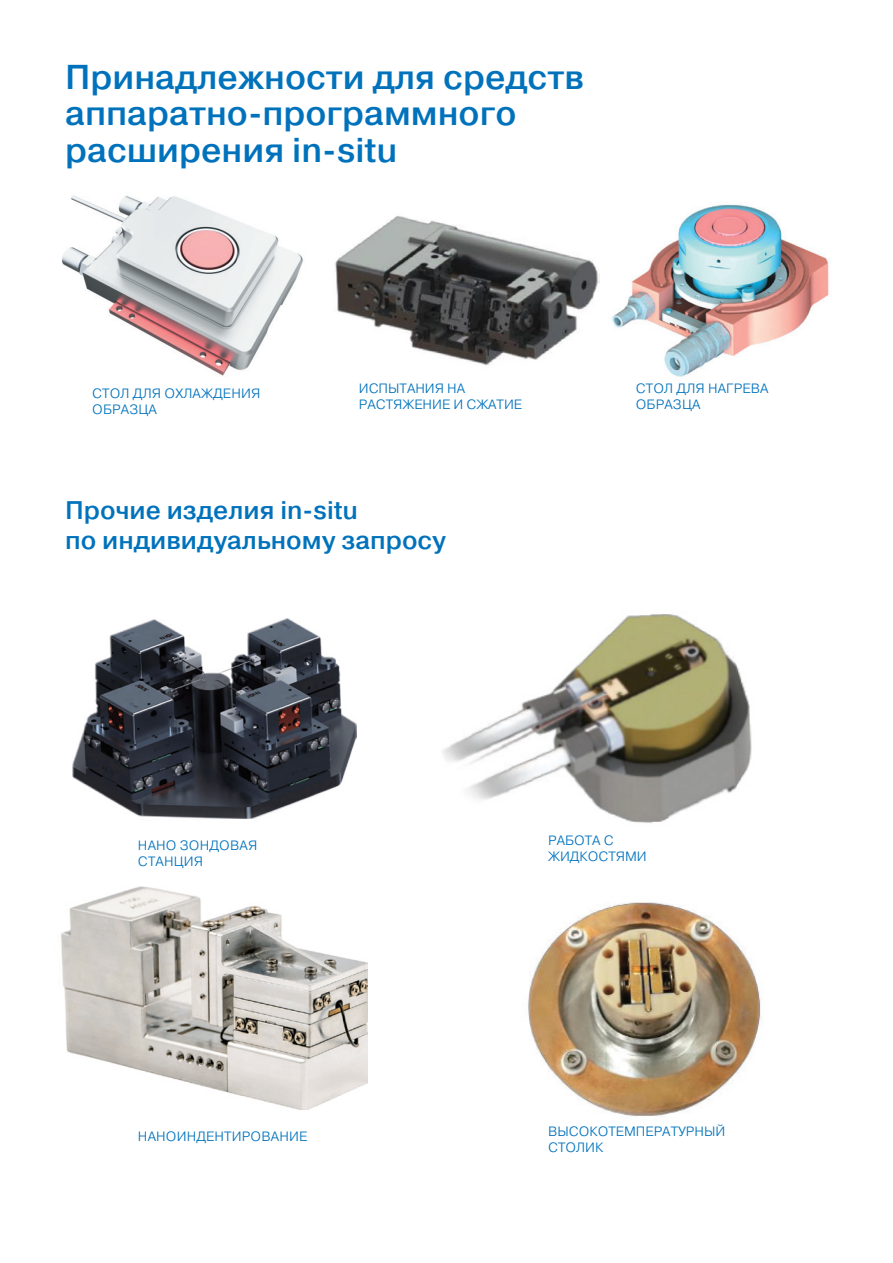
<style>
.page{position:relative;width:893px;height:1263px;background:#fff}
.page>*{position:absolute;margin:0;border:0;box-sizing:border-box;transform-origin:0 0}
.t1{font:500 34.5px/36.3px "Pragmatica";color:#0072bc}
.t2{font:500 25.5px/30.6px "Pragmatica";color:#0072bc}
.t3{font:300 13.5px/16.2px "Pragmatica";letter-spacing:.01em;color:#0072bc}
</style>
<div class="page">
<img style="left:61px;top:195px;width:242px;height:181px">
<img style="left:599px;top:204px;width:230px;height:173px">
<img style="left:335px;top:216px;width:264px;height:149px">
<img style="left:72px;top:614px;width:690px;height:503px">
<img style="left:73px;top:618px;width:283px;height:200px">
<img style="left:61px;top:887px;width:307px;height:223px">
<h1 class="t1" style="left:65px;top:59px;width:521px">Принадлежности для средств аппаратно-программного расширения in-situ</h1>
<p class="t3" style="left:92px;top:385px;width:170px">СТОЛ ДЛЯ ОХЛАЖДЕНИЯ<br>ОБРАЗЦА</p>
<p class="t3" style="left:636px;top:380px;width:134px">СТОЛ ДЛЯ НАГРЕВА<br>ОБРАЗЦА</p>
<p class="t3" style="left:359px;top:380px;width:165px">ИСПЫТАНИЯ НА<br>РАСТЯЖЕНИЕ И СЖАТИЕ</p>
<h2 class="t2" style="left:65px;top:494px;width:382px">Прочие изделия in-situ<br>по индивидуальному запросу</h2>
<p class="t3" style="left:138px;top:837px;width:121px">НАНО ЗОНДОВАЯ<br>СТАНЦИЯ</p>
<p class="t3" style="left:138px;top:1128px;width:171px">НАНОИНДЕНТИРОВАНИЕ</p>
<p class="t3" style="left:548px;top:832px;width:100px">РАБОТА С<br>ЖИДКОСТЯМИ</p>
<p class="t3" style="left:548px;top:1123px;width:179px">ВЫСОКОТЕМПЕРАТУРНЫЙ<br>СТОЛИК</p>
</div>
